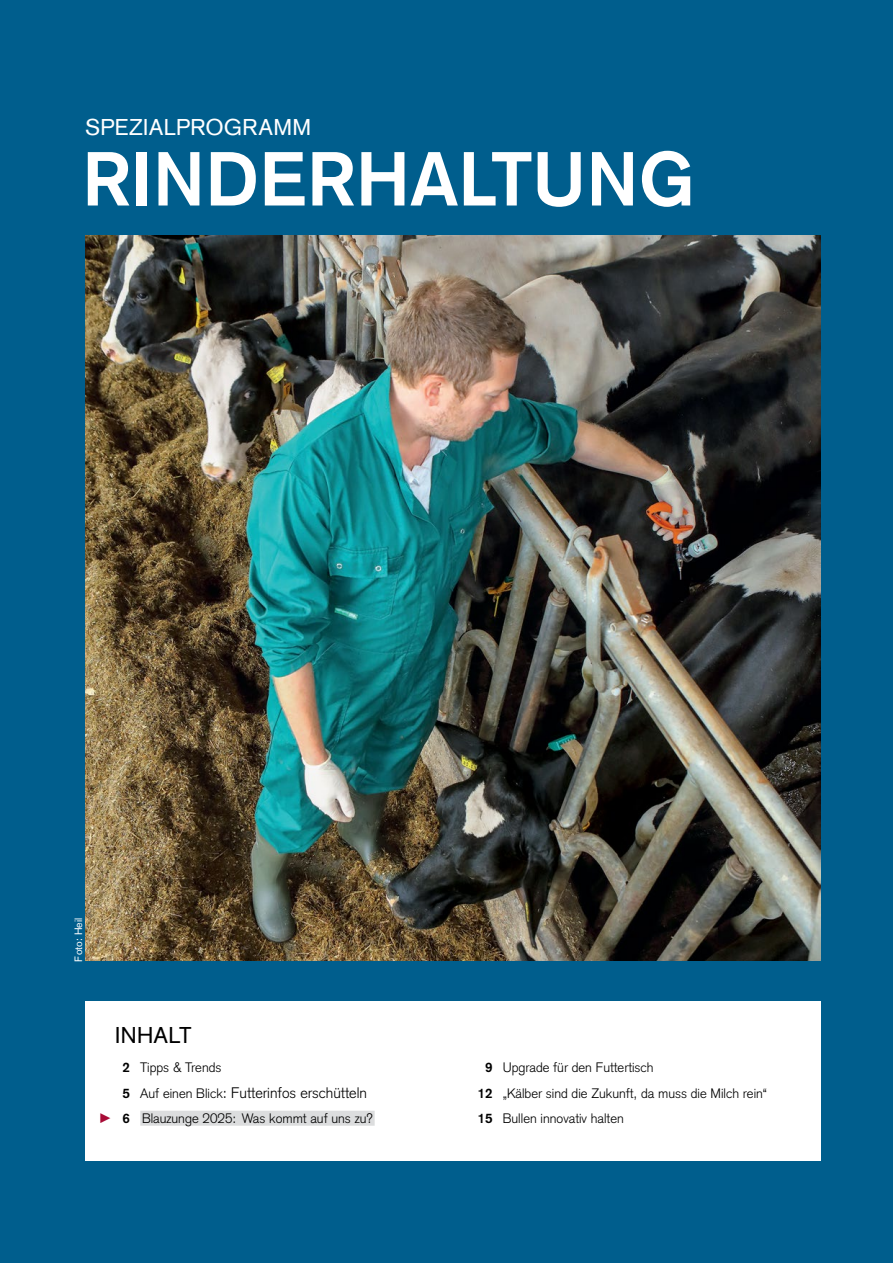
<style>
.page{position:relative;width:893px;height:1263px;background:#005e8d}
.page>*{position:absolute;margin:0;border:0;box-sizing:border-box;transform-origin:0 0}
.t1{font:700 75px "Basic Commercial LT Pro";letter-spacing:.015em;color:#fff}
.t2{font:22.5px "Basic Commercial LT Pro";letter-spacing:.01em;color:#fff}
.GT_Innentitel_Inhalt{font:22.5px "Basic Commercial LT Pro";letter-spacing:.01em;color:#000}
.GT_Innentitel_Inhaltangabe{font:300 15px "Basic Commercial LT Pro";color:#000}
.GT_Innentitel_Inhaltangabe-2{font:300 13.5px "Basic Commercial LT Pro";color:#000}
.GT_Bildnachweis{font:10.5px "Basic Commercial LT Pro";color:#fff}
.s1{font-weight:700}
.s2{font-weight:700;font-size:13.5px}
.s3{font-size:13.5px}
</style>
<div class="page">
<img style="left:85px;top:236px;width:736px;height:725px">
<div style="left:85px;top:1001px;width:736px;height:160px;background:#fff"></div>
<div style="left:140px;top:1111px;width:235px;height:15px;background:#dcddde"></div>
<p class="t2" style="left:85px;top:114px;width:228px">SPEZIALPROGRAMM</p>
<p class="t1" style="left:83px;top:135px;width:613px">RINDERHALTUNG</p>
<p class="GT_Bildnachweis" style="left:72px;top:962px;width:45px;rotate:-90deg">Foto: Heil</p>
<p class="GT_Innentitel_Inhalt" style="left:115px;top:1022px;width:78px">INHALT</p>
<p class="GT_Innentitel_Inhaltangabe-2" style="left:123px;top:1060px;width:101px"><span class="s1">2</span> Tipps &amp; Trends</p>
<p class="GT_Innentitel_Inhaltangabe" style="left:123px;top:1083px;width:246px"><span class="s2">5</span> <span class="s3">Auf einen Blick</span>: Futterinfos erschütteln</p>
<p class="GT_Innentitel_Inhaltangabe-2" style="left:123px;top:1110px;width:252px"><span class="s1">6</span> Blauzunge 2025: Was kommt auf uns zu?</p>
<p class="GT_Innentitel_Inhaltangabe-2" style="left:485px;top:1060px;width:170px"><span class="s1">9</span> Upgrade für den Futtertisch</p>
<p class="GT_Innentitel_Inhaltangabe-2" style="left:477px;top:1085px;width:291px"><span class="s1">12</span> „Kälber sind die Zukunft, da muss die Milch rein“</p>
<p class="GT_Innentitel_Inhaltangabe-2" style="left:477px;top:1110px;width:148px"><span class="s1">15</span> Bullen innovativ halten</p>
</div>
